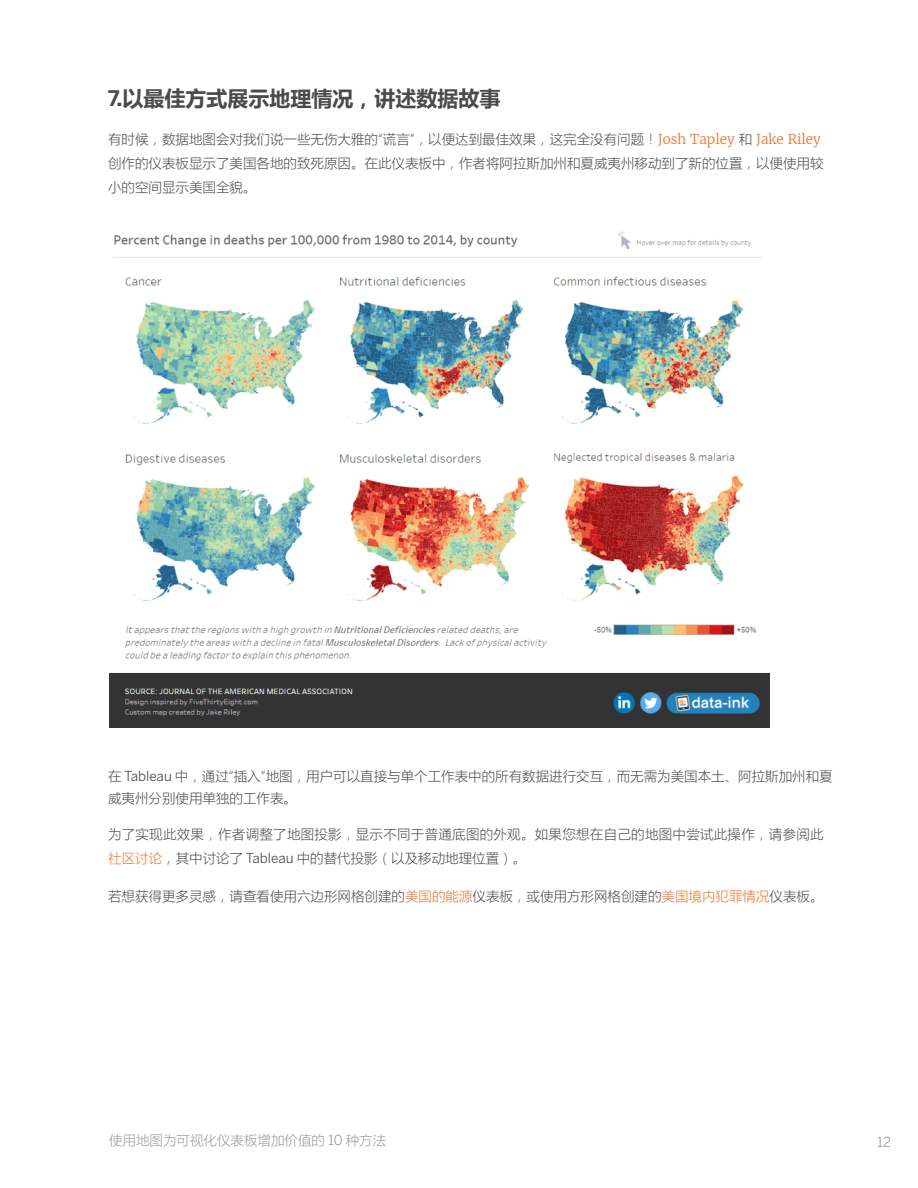
<style>
.page{position:relative;width:918px;height:1188px;background:#fff}
.page>*{position:absolute;margin:0;border:0;box-sizing:border-box;transform-origin:0 0}
.BODYCOPY-standard{font:700 21px "Microsoft Ya Hei";color:#4b4b4b}
.BODYCOPY-standard-2{font:300 13.5px/24px "Microsoft Ya Hei";color:#4b4b4b}
.BODYCOPY-standard-3{font:300 13.5px/24px "Microsoft Ya Hei";letter-spacing:.02em;color:#4b4b4b}
.t1{font:300 13.5px "Microsoft Ya Hei";color:#9a9a9a}
.t2{font:13.5px "Benton Sans";color:#9b9b9b}
.s1{font-family:"Benton Sans"}
.s2{font-family:"Merriweather";color:#e8762c}
.s3{font-family:"Benton Sans";font-weight:400}
.s4{color:#e8762c}
</style>
<div class="page">
<img style="left:109px;top:231px;width:661px;height:497px">
<p class="BODYCOPY-standard" style="left:108px;top:84px;width:394px"><span class="s1">7.</span>以最佳方式展示地理情况，讲述数据故事</p>
<p class="BODYCOPY-standard-2" style="left:108px;top:127px;width:717px">有时候，数据地图会对我们说一些无伤大雅的“谎言”，以便达到最佳效果，这完全没有问题！<span class="s2">Josh Tapley</span> 和 <span class="s2">Jake Riley</span>创作的仪表板显示了美国各地的致死原因。在此仪表板中，作者将阿拉斯加州和夏威夷州移动到了新的位置，以便使用较小的空间显示美国全貌。</p>
<p class="BODYCOPY-standard-2" style="left:108px;top:764px;width:726px;line-height:22.5px">在 <span class="s3">Tableau</span> 中，通过“插入”地图，用户可以直接与单个工作表中的所有数据进行交互，而无需为美国本土、阿拉斯加州和夏威夷州分别使用单独的工作表。</p>
<p class="BODYCOPY-standard-3" style="left:108px;top:822px;width:717px">为了实现此效果，作者调整了地图投影，显示不同于普通底图的外观。如果您想在自己的地图中尝试此操作，请参阅此<span class="s4">社区讨论</span>，其中讨论了 <span class="s3">Tableau</span> 中的替代投影（以及移动地理位置）。</p>
<p class="BODYCOPY-standard-2" style="left:108px;top:883px;width:717px">若想获得更多灵感，请查看使用六边形网格创建的<span class="s4">美国的能源</span>仪表板，或使用方形网格创建的<span class="s4">美国境内犯罪情况</span>仪表板。</p>
<p class="t1" style="left:109px;top:1132px;width:279px">使用地图为可视化仪表板增加价值的 <span class="s3">10</span> 种方法</p>
<p class="t2" style="left:877px;top:1134px;width:15px">12</p>
</div>
